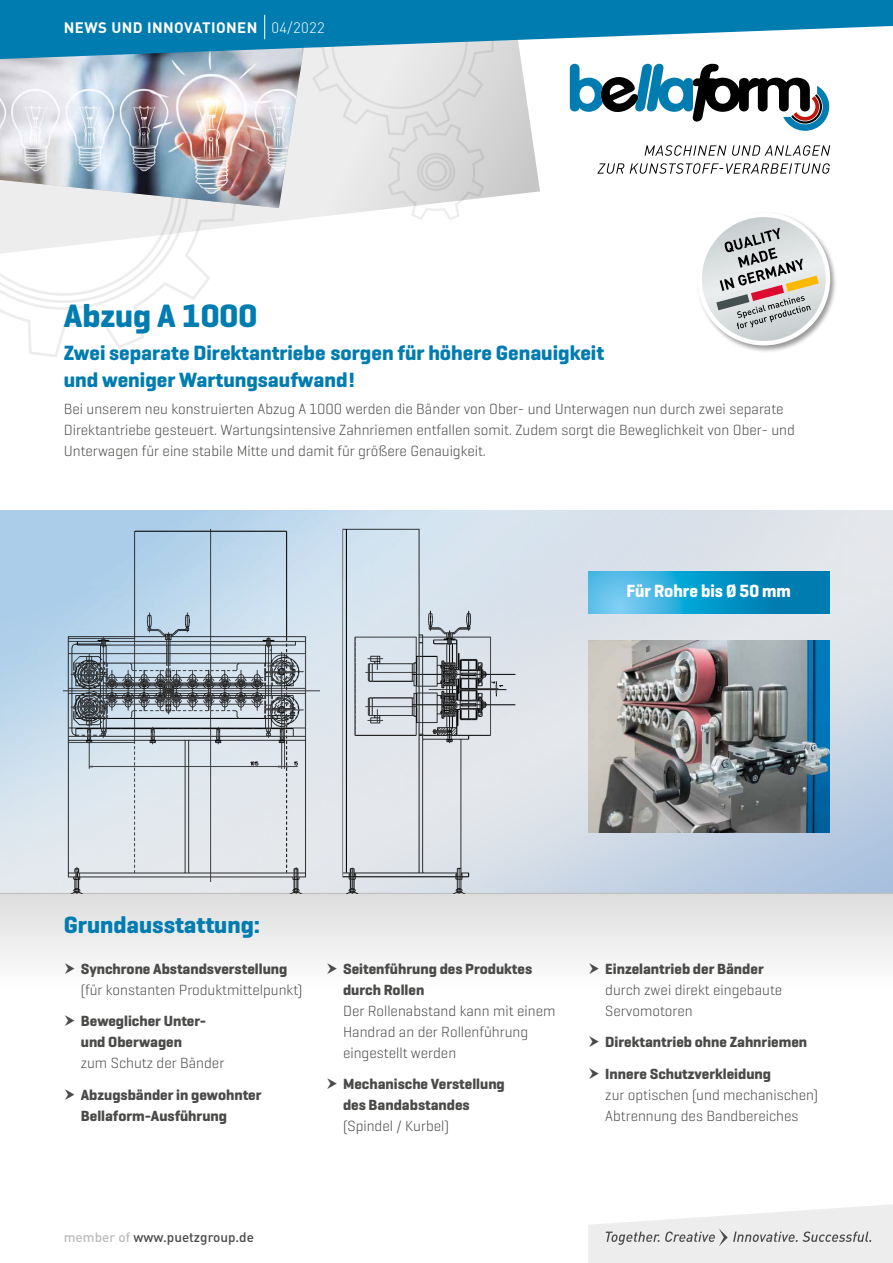
<style>
.page{position:relative;width:893px;height:1263px;background:#fff}
.page>*{position:absolute;margin:0;border:0;box-sizing:border-box;transform-origin:0 0}
.t1{font:700 33px "Geogrotesque";color:#007cb0}
.t2{font:700 24px "Geogrotesque";color:#007cb0}
.t3{font:700 21px/27px "Geogrotesque";color:#007cb0}
.t4{font:700 18px "Geogrotesque";color:#fff;scale:.95 1}
.t5{font:300 15px/21px "Geogrotesque";color:#4a4a49}
.t6{font:700 15px/21px "Geogrotesque";color:#4a4a49}
.t7{font:700 15px "DIN Pro";letter-spacing:.03em;color:#fff}
.t8{font:500 13.5px "DIN Pro";color:#4a4a49}
.s1{font-weight:300}
.s2{color:#bcbcbc}
</style>
<div class="page">
<img style="left:0;top:510px;width:893px;height:383px">
<svg style="left:22px;top:268px;width:188px;height:89px"></svg>
<svg style="left:0;top:255px;width:200px;height:65px"></svg>
<svg style="left:0;top:59px;width:540px;height:196px"></svg>
<img style="left:0;top:59px;width:302px;height:149px">
<svg style="left:588px;top:1204px;width:305px;height:59px"></svg>
<svg style="left:0;top:0;width:893px;height:59px;fill:#007cb0"></svg>
<svg style="left:264px;top:15px;width:1px;height:24px"></svg>
<div style="left:0;top:893px;width:893px;height:127px;background:linear-gradient(to bottom,#dedede,#fff)"></div>
<div style="left:696px;top:211px;width:142px;height:142px;background:#000;opacity:.4"></div>
<div style="left:697px;top:213px;width:133px;height:132px;background:#fff;border-radius:50%"></div>
<img style="left:702px;top:217px;width:124px;height:124px;border-radius:62px">
<svg style="left:716px;top:228px;width:103px;height:101px"></svg>
<hr style="left:0;top:893px;width:893px;height:1px;background:#bcbcbc">
<svg style="left:597px;top:163px;width:233px;height:11px"></svg>
<svg style="left:645px;top:145px;width:185px;height:11px"></svg>
<svg style="left:570px;top:64px;width:259px;height:67px"></svg>
<img style="left:0;top:519px;width:553px;height:374px">
<img style="left:588px;top:641px;width:241px;height:191px">
<svg style="left:588px;top:571px;width:241px;height:43px"></svg>
<svg style="left:65px;top:963px;width:9px;height:11px"></svg>
<svg style="left:65px;top:1015px;width:9px;height:5px"></svg>
<svg style="left:327px;top:963px;width:10px;height:11px"></svg>
<svg style="left:590px;top:963px;width:9px;height:11px"></svg>
<p class="t7" style="left:64px;top:17px;width:262px">NEWS UND INNOVATIONEN <span class="s1">04/2022</span></p>
<h1 class="t1" style="left:64px;top:295px;width:195px">Abzug A 1000</h1>
<h3 class="t3" style="left:64px;top:340px;width:542px">Zwei separate Direktantriebe sorgen für höhere Genauigkeit und weniger Wartungsaufwand!</h3>
<p class="t5" style="left:64px;top:398px;width:732px">Bei unserem neu konstruierten Abzug A 1000 werden die Bänder von Ober- und Unterwagen nun durch zwei separate<br>Direktantriebe gesteuert. Wartungsintensive Zahnriemen entfallen somit. Zudem sorgt die Beweglichkeit von Ober- und<br>Unterwagen für eine stabile Mitte und damit für größere Genauigkeit.</p>
<p class="t4" style="left:626px;top:580px;width:175px">Für Rohre bis Ø 50 mm</p>
<h2 class="t2" style="left:64px;top:910px;width:198px">Grundausstattung:</h2>
<p class="t6" style="left:81px;top:958px;width:208px">Synchrone Abstandsverstellung</p>
<p class="t5" style="left:81px;top:979px;width:223px">(für konstanten Produktmittelpunkt)</p>
<p class="t6" style="left:81px;top:1011px;width:127px">Beweglicher Unter&shy;und Oberwagen</p>
<p class="t5" style="left:81px;top:1052px;width:145px">zum Schutz der Bänder</p>
<p class="t6" style="left:81px;top:1084px;width:182px">Abzugsbänder in gewohnter<br>Bellaform-Ausführung</p>
<p class="t8" style="left:64px;top:1228px;width:192px"><span class="s2">member of</span> www.puetzgroup.de</p>
<p class="t6" style="left:343px;top:958px;width:191px">Seitenführung des Produktes durch Rollen</p>
<p class="t5" style="left:343px;top:1000px;width:214px">Der Rollenabstand kann mit einem<br>Handrad an der Rollenführung eingestellt werden</p>
<p class="t6" style="left:343px;top:1074px;width:163px">Mechanische Verstellung des Bandabstandes</p>
<p class="t5" style="left:343px;top:1115px;width:108px">(Spindel / Kurbel)</p>
<p class="t6" style="left:605px;top:958px;width:160px">Einzelantrieb der Bänder</p>
<p class="t5" style="left:605px;top:979px;width:178px">durch zwei direkt eingebaute<br>Servomotoren</p>
<p class="t6" style="left:605px;top:1026px;width:203px;line-height:31.5px">Direktantrieb ohne Zahnriemen<br>Innere Schutzverkleidung</p>
<p class="t5" style="left:605px;top:1084px;width:214px">zur optischen (und mechanischen)<br>Abtrennung des Bandbereiches</p>
</div>
